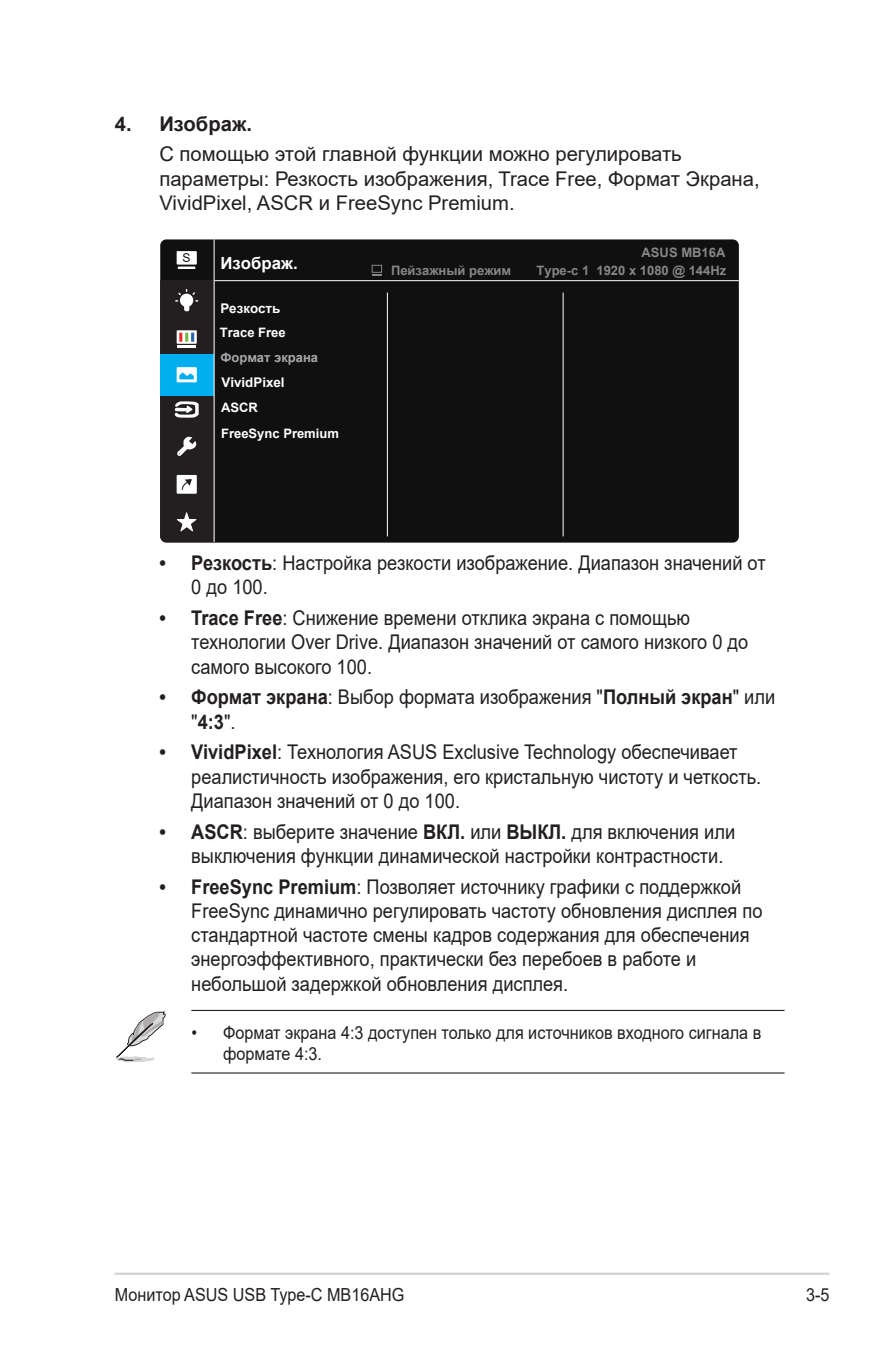
<style>
.page{position:relative;width:893px;height:1346px;background:#fff}
.page>*{position:absolute;margin:0;border:0;box-sizing:border-box;transform-origin:0 0}
.Body_Text_Indent{font:20.25px/24.3px "Arial";color:#231f20;scale:.9 1}
.Body_Text_Indent-2{font:20.25px/24.3px "Arial";color:#231f20}
.OSD_Item{font:700 20.25px "Arial";color:#231f20}
.t1{font:18px/21.6px "Arial";color:#231f20;scale:.9 1}
.t2{font:700 16.88px "Arial";color:#fff}
.t3{font:700 13.28px "Arial";color:#fff}
.t4{font:700 13.05px/26.3px "Arial";color:#fff}
.t5{font:700 13.05px "Arial";color:#a8a9ad}
.t6{font:11.92px "Arial";color:#101010}
.s1{font-weight:700}
</style>
<div class="page">
<hr style="left:115px;top:1272px;width:714px;height:3px;background:#d1d2d4">
<div style="left:160px;top:239px;width:579px;height:304px;background:#101010;border-radius:6px"></div>
<hr style="left:160px;top:280px;width:579px;height:1px;background:#fff">
<hr style="left:387px;top:292px;width:1px;height:244px;background:#fff">
<hr style="left:563px;top:292px;width:1px;height:244px;background:#fff">
<div style="left:177px;top:251px;width:20px;height:14px;background:#fff"></div>
<svg style="left:178px;top:267px;width:17px;height:2px"></svg>
<hr style="left:214px;top:239px;width:1px;height:303px;background:#fff">
<svg style="left:160px;top:280px;width:55px;height:262px"></svg>
<hr style="left:191px;top:1010px;width:593px;height:1px;background:#231f20">
<hr style="left:191px;top:1072px;width:593px;height:1px;background:#231f20">
<svg style="left:115px;top:1011px;width:51px;height:51px"></svg>
<p class="OSD_Item" style="left:115px;top:110px;width:139px">4. Изображ.</p>
<p class="Body_Text_Indent-2" style="left:159px;top:142px;width:602px">С помощью этой главной функции можно регулировать параметры: Резкость изображения, Trace Free, Формат Экрана,<br>VividPixel, ASCR и FreeSync Premium.</p>
<p class="t6" style="left:182px;top:250px;width:10px">S</p>
<p class="t2" style="left:220px;top:251px;width:79px">Изображ.</p>
<p class="t3" style="left:220px;top:298px;width:62px">Резкость</p>
<p class="t4" style="left:220px;top:320px;width:67px">Trace Free</p>
<p class="t5" style="left:220px;top:348px;width:99px">Формат экрана</p>
<p class="t3" style="left:222px;top:373px;width:65px">VividPixel</p>
<p class="t4" style="left:221px;top:394px;width:119px">ASCR<br>FreeSync Premium</p>
<p class="t4" style="left:642px;top:239px;width:85px">ASUS MB16A</p>
<p class="t4" style="left:391px;top:257px;width:122px">Пейзажный режим</p>
<p class="t4" style="left:536px;top:257px;width:191px">Type-c 1 1920 x 1080 @ 144Hz</p>
<p class="Body_Text_Indent" style="left:191px;top:550px;width:640px;text-indent:-32px"><span class="s1">• Резкость</span>: Настройка резкости изображение. Диапазон значений от<br>0 до 100.</p>
<p class="Body_Text_Indent" style="left:191px;top:605px;width:620px;text-indent:-32px"><span class="s1">• Trace Free</span>: Cнижение времени отклика экрана с помощью технологии Over Drive. Диапазон значений от самого низкого 0 до самого высокого 100.</p>
<p class="Body_Text_Indent" style="left:191px;top:685px;width:650px;text-indent:-32px"><span class="s1">• Формат экрана</span>: Выбор формата изображения "<span class="s1">Полный экран</span>" или "<span class="s1">4:3</span>".</p>
<p class="Body_Text_Indent" style="left:191px;top:740px;width:635px;text-indent:-32px"><span class="s1">• VividPixel</span>: Технология ASUS Exclusive Technology обеспечивает реалистичность изображения, его кристальную чистоту и четкость.<br>Диапазон значений от 0 до 100.</p>
<p class="Body_Text_Indent" style="left:191px;top:819px;width:606px;text-indent:-32px"><span class="s1">• ASCR</span>: выберите значение <span class="s1">ВКЛ.</span> или <span class="s1">ВЫКЛ.</span> для включения или выключения функции динамической настройки контрастности.</p>
<p class="Body_Text_Indent" style="left:191px;top:874px;width:636px;text-indent:-32px"><span class="s1">• FreeSync Premium</span>: Позволяет источнику графики с поддержкой FreeSync динамично регулировать частоту обновления дисплея по стандартной частоте смены кадров содержания для обеспечения энергоэффективного, практически без перебоев в работе и небольшой задержкой обновления дисплея.</p>
<p class="t1" style="left:223px;top:1021px;width:599px;text-indent:-32px">• Формат экрана 4:3 доступен только для источников входного сигнала в формате 4:3.</p>
<p class="t1" style="left:115px;top:1283px;width:324px">Монитор ASUS USB Type-C MB16AHG</p>
<p class="t1" style="left:806px;top:1283px;width:28px">3-5</p>
</div>
